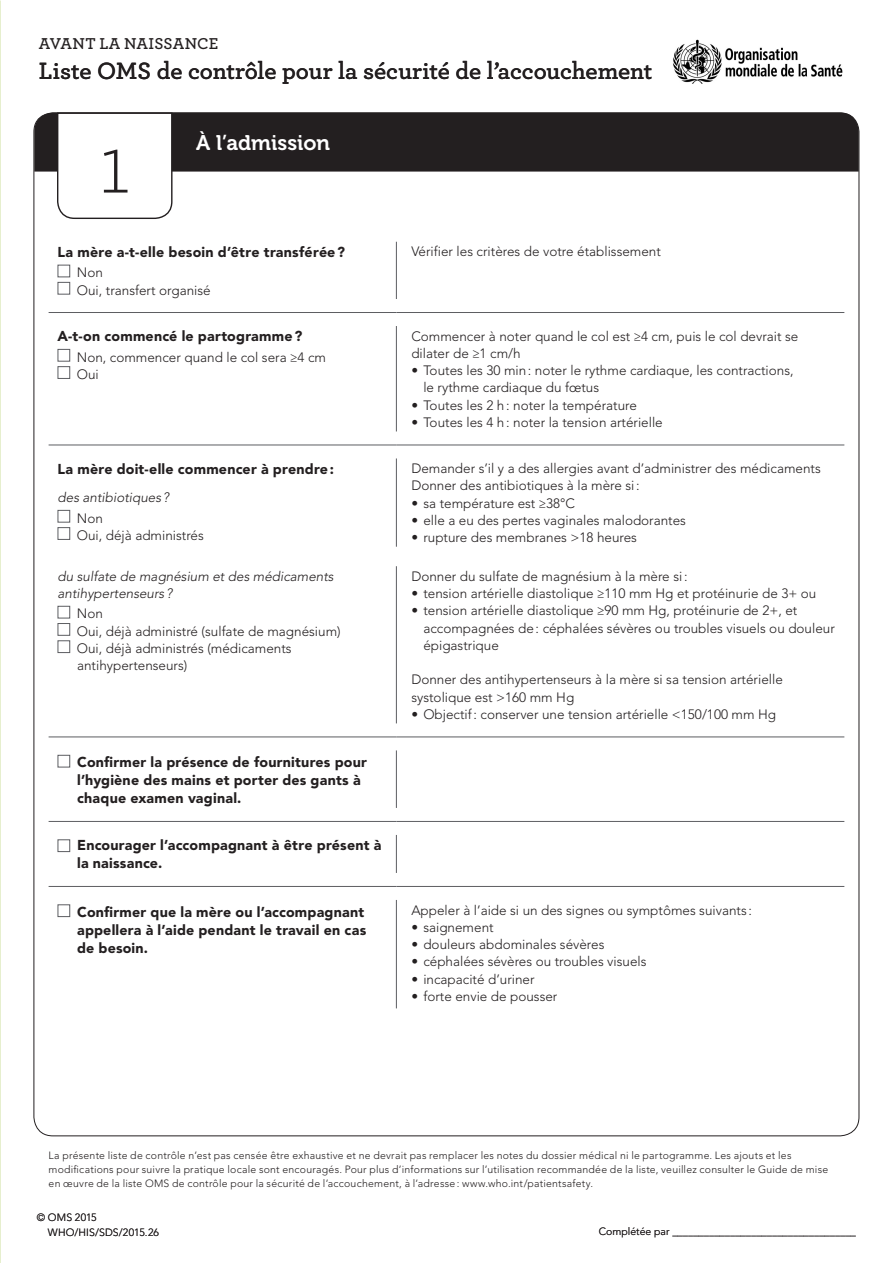
<style>
.page{position:relative;width:893px;height:1263px;background:#fff}
.page>*{position:absolute;margin:0;border:0;box-sizing:border-box;transform-origin:0 0}
.F0_number{font:300 85.5px "Archer";color:#231f20}
.t1{font:600 24.75px "Archer";letter-spacing:-.005em;color:#231f20}
.F0_Head_indent{font:21px "Museo 700";color:#fff}
.t2{font:600 16.5px "Archer";letter-spacing:.005em;color:#231f20}
.F1a_Subhead_box{font:900 14.25px/18px "Avenir LT Std";letter-spacing:.015em;color:#231f20}
.F1_subhead{font:900 14.25px "Avenir LT Std";letter-spacing:.015em;color:#231f20}
.F2b_Body_space_above{font:300 13.5px/17.2px "Avenir LT Std";color:#231f20}
.F2_body_FL{font:300 13.5px/17.2px "Avenir LT Std";color:#231f20}
.F2a_body_box{font:300 13.5px/17.2px "Avenir LT Std";color:#231f20}
.F3_italic_subhead{font:italic 300 13.5px/17.2px "Avenir LT Std";color:#231f20}
.F3b_italic_space_abo{font:italic 300 13.5px "Avenir LT Std";color:#231f20}
.body_copy{font:300 10.5px/14.1px "Avenir LT Std";letter-spacing:.02em;color:#231f20}
.body_copy-2{font:300 10.5px "Avenir LT Std";color:#231f20}
</style>
<div class="page">
<div style="left:34px;top:113px;width:825px;height:59px;background:#231f20"></div>
<svg style="left:56px;top:112px;width:117px;height:107px"></svg>
<hr style="left:396px;top:242px;width:1px;height:57px;background:#5c5d61">
<hr style="left:396px;top:326px;width:1px;height:105px;background:#5c5d61">
<hr style="left:396px;top:458px;width:1px;height:89px;background:#5c5d61">
<hr style="left:396px;top:566px;width:1px;height:157px;background:#5c5d61">
<hr style="left:396px;top:750px;width:1px;height:58px;background:#5c5d61">
<hr style="left:396px;top:835px;width:1px;height:38px;background:#5c5d61">
<hr style="left:396px;top:900px;width:1px;height:108px;background:#5c5d61">
<hr style="left:49px;top:312px;width:347px;height:1px;background:#5c5d61">
<hr style="left:396px;top:312px;width:448px;height:1px;background:#5c5d61">
<hr style="left:49px;top:445px;width:347px;height:1px;background:#5c5d61">
<hr style="left:396px;top:445px;width:448px;height:1px;background:#5c5d61">
<hr style="left:49px;top:737px;width:347px;height:1px;background:#5c5d61">
<hr style="left:396px;top:737px;width:448px;height:1px;background:#5c5d61">
<hr style="left:49px;top:821px;width:347px;height:1px;background:#5c5d61">
<hr style="left:396px;top:821px;width:448px;height:1px;background:#5c5d61">
<hr style="left:49px;top:886px;width:347px;height:1px;background:#5c5d61">
<hr style="left:396px;top:886px;width:448px;height:1px;background:#5c5d61">
<div style="left:58px;top:265px;width:12px;height:12px;border:1px solid #5c5d61"></div>
<div style="left:58px;top:282px;width:12px;height:12px;border:1px solid #5c5d61"></div>
<div style="left:58px;top:349px;width:12px;height:12px;border:1px solid #5c5d61"></div>
<div style="left:58px;top:366px;width:12px;height:13px;border:1px solid #5c5d61"></div>
<div style="left:58px;top:510px;width:12px;height:12px;border:1px solid #5c5d61"></div>
<div style="left:58px;top:527px;width:12px;height:13px;border:1px solid #5c5d61"></div>
<div style="left:58px;top:606px;width:12px;height:12px;border:1px solid #5c5d61"></div>
<div style="left:58px;top:623px;width:12px;height:13px;border:1px solid #5c5d61"></div>
<div style="left:58px;top:640px;width:12px;height:13px;border:1px solid #5c5d61"></div>
<div style="left:58px;top:755px;width:12px;height:12px;border:1px solid #5c5d61"></div>
<div style="left:58px;top:839px;width:12px;height:13px;border:1px solid #5c5d61"></div>
<div style="left:58px;top:904px;width:12px;height:13px;border:1px solid #5c5d61"></div>
<img style="left:673px;top:39px;width:170px;height:44px">
<p class="t2" style="left:39px;top:31px;width:181px">AVANT LA NAISSANCE</p>
<h2 class="t1" style="left:39px;top:52px;width:615px">Liste OMS de contrôle pour la sécurité de l’accouchement</h2>
<p class="F0_number" style="left:99px;top:108px;width:34px">1</p>
<p class="F0_Head_indent" style="left:196px;top:131px;width:135px">À l’admission</p>
<p class="F1_subhead" style="left:58px;top:243px;width:289px">La mère a-t-elle besoin d’être transférée?</p>
<p class="F2a_body_box" style="left:77px;top:264px;width:28px">Non</p>
<p class="F2a_body_box" style="left:77px;top:281px;width:135px">Oui, transfert organisé</p>
<p class="F1_subhead" style="left:58px;top:328px;width:246px">A-t-on commencé le partogramme?</p>
<p class="F2a_body_box" style="left:77px;top:348px;width:251px">Non, commencer quand le col sera ≥4 cm</p>
<p class="F2a_body_box" style="left:77px;top:366px;width:24px">Oui</p>
<p class="F1_subhead" style="left:58px;top:460px;width:278px">La mère doit-elle commencer à prendre:</p>
<p class="F3b_italic_space_abo" style="left:58px;top:490px;width:113px">des antibiotiques ?</p>
<p class="F2a_body_box" style="left:77px;top:509px;width:28px">Non</p>
<p class="F2a_body_box" style="left:77px;top:526px;width:129px">Oui, déjà administrés</p>
<p class="F3_italic_subhead" style="left:58px;top:568px;width:278px">du sulfate de magnésium et des médicaments antihypertenseurs ?</p>
<p class="F2a_body_box" style="left:77px;top:605px;width:28px">Non</p>
<p class="F2a_body_box" style="left:77px;top:622px;width:265px">Oui, déjà administré (sulfate de magnésium)</p>
<p class="F2a_body_box" style="left:77px;top:640px;width:216px">Oui, déjà administrés (médicaments antihypertenseurs)</p>
<p class="F2_body_FL" style="left:411px;top:243px;width:251px">Vérifier les critères de votre établissement</p>
<p class="F2_body_FL" style="left:411px;top:327px;width:388px">Commencer à noter quand le col est ≥4 cm, puis le col devrait se dilater de ≥1 cm/h</p>
<p class="F2b_Body_space_above" style="left:423px;top:362px;width:372px;text-indent:-12px">• Toutes les 30 min: noter le rythme cardiaque, les contractions, le rythme cardiaque du fœtus</p>
<p class="F2b_Body_space_above" style="left:411px;top:396px;width:227px">• Toutes les 2 h: noter la température</p>
<p class="F2b_Body_space_above" style="left:411px;top:414px;width:253px">• Toutes les 4 h: noter la tension artérielle</p>
<p class="F2_body_FL" style="left:411px;top:460px;width:411px">Demander s’il y a des allergies avant d’administrer des médicaments</p>
<p class="F2_body_FL" style="left:411px;top:477px;width:230px">Donner des antibiotiques à la mère si:</p>
<p class="F2b_Body_space_above" style="left:411px;top:494px;width:165px">• sa température est ≥38°C</p>
<p class="F2b_Body_space_above" style="left:411px;top:512px;width:276px">• elle a eu des pertes vaginales malodorantes</p>
<p class="F2b_Body_space_above" style="left:411px;top:529px;width:227px">• rupture des membranes &gt;18 heures</p>
<p class="F2_body_FL" style="left:411px;top:568px;width:278px">Donner du sulfate de magnésium à la mère si:</p>
<p class="F2b_Body_space_above" style="left:411px;top:585px;width:406px">• tension artérielle diastolique ≥110 mm Hg et protéinurie de 3+ ou</p>
<p class="F2b_Body_space_above" style="left:423px;top:602px;width:413px;text-indent:-12px">• tension artérielle diastolique ≥90 mm Hg, protéinurie de 2+, et accompagnées de: céphalées sévères ou troubles visuels ou douleur épigastrique</p>
<p class="F2b_Body_space_above" style="left:411px;top:671px;width:373px">Donner des antihypertenseurs à la mère si sa tension artérielle systolique est &gt;160 mm Hg</p>
<p class="F2b_Body_space_above" style="left:411px;top:706px;width:366px">• Objectif: conserver une tension artérielle &lt;150/100 mm Hg</p>
<p class="F1a_Subhead_box" style="left:77px;top:753px;width:291px">Confirmer la présence de fournitures pour l’hygiène des mains et porter des gants à chaque examen vaginal.</p>
<p class="F1a_Subhead_box" style="left:77px;top:836px;width:306px">Encourager l’accompagnant à être présent à la naissance.</p>
<p class="F1a_Subhead_box" style="left:77px;top:903px;width:291px">Confirmer que la mère ou l’accompagnant appellera à l’aide pendant le travail en cas de besoin.</p>
<p class="F2b_Body_space_above" style="left:411px;top:901px;width:342px">Appeler à l’aide si un des signes ou symptômes suivants :</p>
<p class="F2b_Body_space_above" style="left:411px;top:919px;width:84px">• saignement</p>
<p class="F2b_Body_space_above" style="left:411px;top:936px;width:195px">• douleurs abdominales sévères</p>
<p class="F2b_Body_space_above" style="left:411px;top:953px;width:237px">• céphalées sévères ou troubles visuels</p>
<p class="F2b_Body_space_above" style="left:411px;top:970px;width:125px">• incapacité d’uriner</p>
<p class="F2b_Body_space_above" style="left:411px;top:988px;width:148px">• forte envie de pousser</p>
<p class="body_copy" style="left:49px;top:1148px;width:781px">La présente liste de contrôle n’est pas censée être exhaustive et ne devrait pas remplacer les notes du dossier médical ni le partogramme. Les ajouts et les modifications pour suivre la pratique locale sont encouragés. Pour plus d’informations sur l’utilisation recommandée de la liste, veuillez consulter le Guide de mise en œuvre de la liste OMS de contrôle pour la sécurité de l’accouchement, à l’adresse: www.who.int/patientsafety.</p>
<p class="body_copy" style="left:48px;top:1210px;width:113px;line-height:15px;text-indent:-11px">© OMS 2015<br>WHO/HIS/SDS/2015.26</p>
<p class="body_copy-2" style="left:599px;top:1225px;width:259px">Complétée par ___________________________________</p>
</div>
